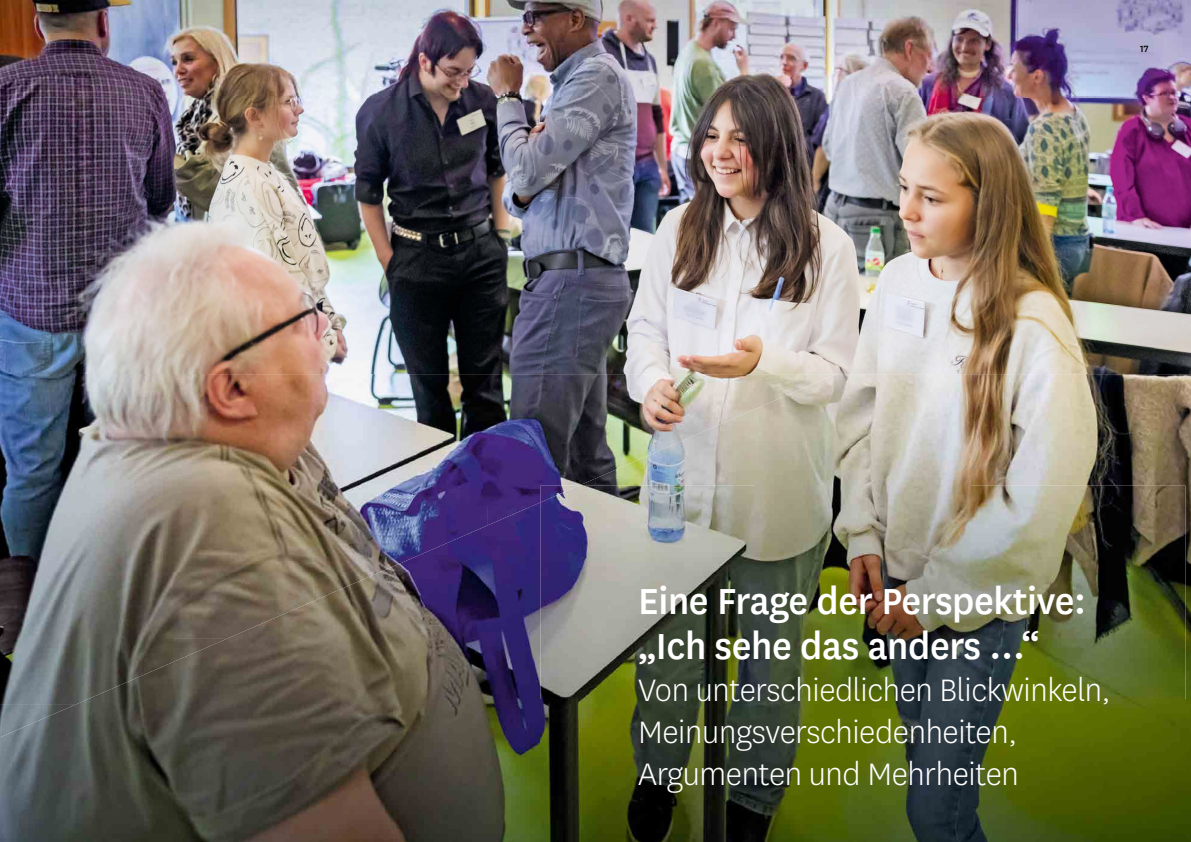
<style>
.page{position:relative;width:1191px;height:842px;background:#fff}
.page>*{position:absolute;margin:0;border:0;box-sizing:border-box;transform-origin:0 0}
.t1{font:500 42px/45.5px "National";letter-spacing:-.01em;color:#fff}
.t2{font:300 36px/42px "National";letter-spacing:-.01em;color:#fff}
.t3{font:500 10.5px "National";color:#000}
</style>
<div class="page">
<img style="left:0;top:98px;width:1191px;height:276px">
<img style="left:0;top:0;width:1191px;height:98px">
<img style="left:0;top:374px;width:417px;height:198px">
<img style="left:417px;top:374px;width:209px;height:132px">
<img style="left:626px;top:374px;width:109px;height:66px">
<img style="left:626px;top:440px;width:39px;height:8px">
<img style="left:417px;top:506px;width:70px;height:49px">
<img style="left:487px;top:506px;width:40px;height:2px">
<img style="left:0;top:572px;width:174px;height:132px">
<img style="left:174px;top:572px;width:139px;height:66px">
<img style="left:313px;top:572px;width:37px;height:13px">
<img style="left:174px;top:638px;width:36px;height:8px">
<img style="left:0;top:704px;width:35px;height:18px">
<img style="left:735px;top:374px;width:350px;height:112px">
<img style="left:1085px;top:374px;width:106px;height:134px">
<img style="left:665px;top:417px;width:71px;height:69px">
<img style="left:595px;top:448px;width:71px;height:38px">
<img style="left:527px;top:478px;width:69px;height:30px">
<img style="left:420px;top:508px;width:120px;height:334px">
<img style="left:1185px;top:508px;width:6px;height:334px">
<img style="left:350px;top:555px;width:70px;height:287px">
<img style="left:280px;top:585px;width:70px;height:257px">
<img style="left:210px;top:615px;width:70px;height:227px">
<img style="left:140px;top:646px;width:70px;height:196px">
<img style="left:35px;top:676px;width:105px;height:166px">
<img style="left:0;top:722px;width:35px;height:120px">
<img style="left:540px;top:486px;width:645px;height:356px">
<p class="t3" style="left:1140px;top:41px;width:10px">17</p>
<p class="t1" style="left:638px;top:576px;width:449px">Eine Frage der Perspektive: „Ich sehe das anders …“</p>
<p class="t2" style="left:638px;top:668px;width:474px">Von unterschiedlichen Blickwinkeln,<br>Meinungsverschiedenheiten,<br>Argumenten und Mehrheiten</p>
</div>
